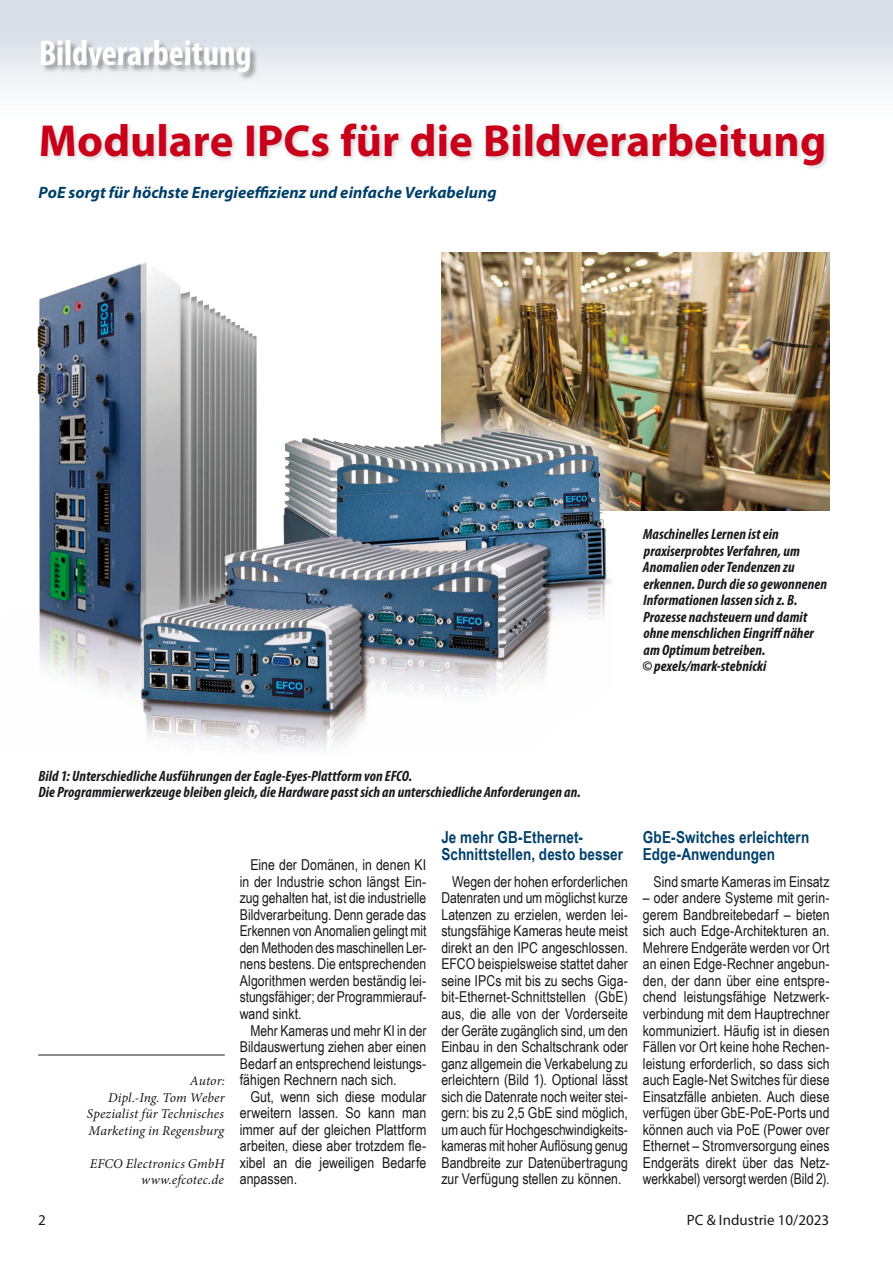
<style>
.page{position:relative;width:893px;height:1263px;background:#fff}
.page>*{position:absolute;margin:0;border:0;box-sizing:border-box;transform-origin:0 0}
.t1{font:700 45px "Myriad Pro";color:#c90019}
.t2{font:700 condensed 36px "Myriad Pro";letter-spacing:-.005em;color:#fff}
.t3{font:700 16.5px/16.5px "Arial Narrow";letter-spacing:.005em;color:#00406a}
.t4{font:italic 700 16.5px "Myriad Pro";letter-spacing:.005em;color:#00406a}
.t5{font:15px/16.5px "Arial Narrow";color:#1a171c;text-align:justify}
.t6{font:italic 700 condensed 15px/16.5px "Myriad Pro";letter-spacing:.005em;color:#1a171c}
.t7{font:15px "Myriad Pro";color:#1a171c}
.t8{font:italic 13.5px/16.5px "Minion Pro";letter-spacing:.01em;color:#1a171c;text-align:right}
</style>
<div class="page">
<div style="left:0;top:0;width:893px;height:128px;background:linear-gradient(to bottom,#d2d8e2,#fff)"></div>
<div style="left:41px;top:41px;width:217px;height:40px;background:#1a171c;opacity:.4"></div>
<div style="left:39px;top:121px;width:791px;height:51px;background:#1a171c;opacity:.2"></div>
<hr style="left:38px;top:1055px;width:187px;height:1px;background:#1a171c">
<img style="left:650px;top:252px;width:179px;height:259px">
<div style="left:0;top:225px;width:650px;height:566px;background:#fff;opacity:.75"></div>
<img style="left:0;top:261px;width:613px;height:493px">
<h2 class="t2" style="left:39px;top:30px;width:214px">Bildverarbeitung</h2>
<h1 class="t1" style="left:39px;top:112px;width:789px">Modulare IPCs für die Bildverarbeitung</h1>
<p class="t4" style="left:39px;top:182px;width:459px">PoE sorgt für höchste Energieeffizienz und einfache Verkabelung</p>
<p class="t6" style="left:642px;top:526px;width:186px">Maschinelles Lernen ist ein praxiserprobtes Verfahren, um<br>Anomalien oder Tendenzen zu erkennen. Durch die so gewonnenen<br>Informationen lassen sich z. B.<br>Prozesse nachsteuern und damit ohne menschlichen Eingriff näher am Optimum betreiben.<br>© pexels/mark-stebnicki</p>
<p class="t6" style="left:38px;top:767px;width:544px">Bild 1: Unterschiedliche Ausführungen der Eagle-Eyes-Plattform von EFCO.<br>Die Programmierwerkzeuge bleiben gleich, die Hardware passt sich an unterschiedliche Anforderungen an.</p>
<p class="t8" style="left:87px;top:1072px;width:140px">Autor:<br>Dipl.-Ing. Tom Weber<br>Spezialist für Technisches<br>Marketing in Regensburg</p>
<p class="t8" style="left:90px;top:1155px;width:136px">EFCO Electronics GmbH www.efcotec.de</p>
<p class="t5" style="left:240px;top:856px;width:188px;text-indent:11px">Eine der Domänen, in denen KI in der Industrie schon längst Ein&shy;zug gehalten hat, ist die industrielle Bildverarbeitung. Denn gerade das Erkennen von Anomalien gelingt mit den Methoden des maschinellen Ler&shy;nens bestens. Die entsprechenden Algorithmen werden beständig lei&shy;stungsfähiger; der Programmierauf&shy;wand sinkt.</p>
<p class="t5" style="left:240px;top:1021px;width:188px;text-indent:11px">Mehr Kameras und mehr KI in der Bildauswertung ziehen aber einen Bedarf an entsprechend leistungs&shy;fähigen Rechnern nach sich.</p>
<p class="t5" style="left:240px;top:1087px;width:188px;text-indent:11px">Gut, wenn sich diese modular erweitern lassen. So kann man immer auf der gleichen Plattform arbeiten, diese aber trotzdem fle&shy;xibel an die jeweiligen Bedarfe anpassen.</p>
<p class="t3" style="left:441px;top:828px;width:183px">Je mehr GB-Ethernet-<br>Schnittstellen, desto besser</p>
<p class="t5" style="left:441px;top:872px;width:188px;text-indent:11px">Wegen der hohen erforderlichen Datenraten und um möglichst kurze Latenzen zu erzielen, werden lei&shy;stungsfähige Kameras heute meist direkt an den IPC angeschlossen.<br>EFCO beispielsweise stattet daher seine IPCs mit bis zu sechs Giga&shy;bit-Ethernet-Schnittstellen (GbE) aus, die alle von der Vorderseite der Geräte zugänglich sind, um den Einbau in den Schaltschrank oder ganz allgemein die Verkabelung zu erleichtern (Bild 1). Optional lässt sich die Datenrate noch weiter stei&shy;gern: bis zu 2,5 GbE sind möglich, um auch für Hochgeschwindigkeits&shy;kameras mit hoher Auflösung genug Bandbreite zur Datenübertragung zur Verfügung stellen zu können.</p>
<p class="t3" style="left:643px;top:828px;width:168px">GbE-Switches erleichtern<br>Edge-Anwendungen</p>
<p class="t5" style="left:654px;top:872px;width:177px">Sind smarte Kameras im Einsatz</p>
<p class="t5" style="left:643px;top:889px;width:188px">– oder andere Systeme mit gerin&shy;gerem Bandbreitebedarf – bieten sich auch Edge-Architekturen an.<br>Mehrere Endgeräte werden vor Ort an einen Edge-Rechner angebun&shy;den, der dann über eine entspre&shy;chend leistungsfähige Netzwerk&shy;verbindung mit dem Hauptrechner kommuniziert. Häufig ist in diesen Fällen vor Ort keine hohe Rechen&shy;leistung erforderlich, so dass sich auch Eagle-Net Switches für diese Einsatzfälle anbieten. Auch diese verfügen über GbE-PoE-Ports und können auch via PoE (Power over Ethernet – Stromversorgung eines Endgeräts direkt über das Netz&shy;werkkabel) versorgt werden (Bild 2).</p>
<p class="t7" style="left:38px;top:1210px;width:9px">2</p>
<p class="t7" style="left:687px;top:1210px;width:144px">PC &amp; Industrie 10/2023</p>
</div>
